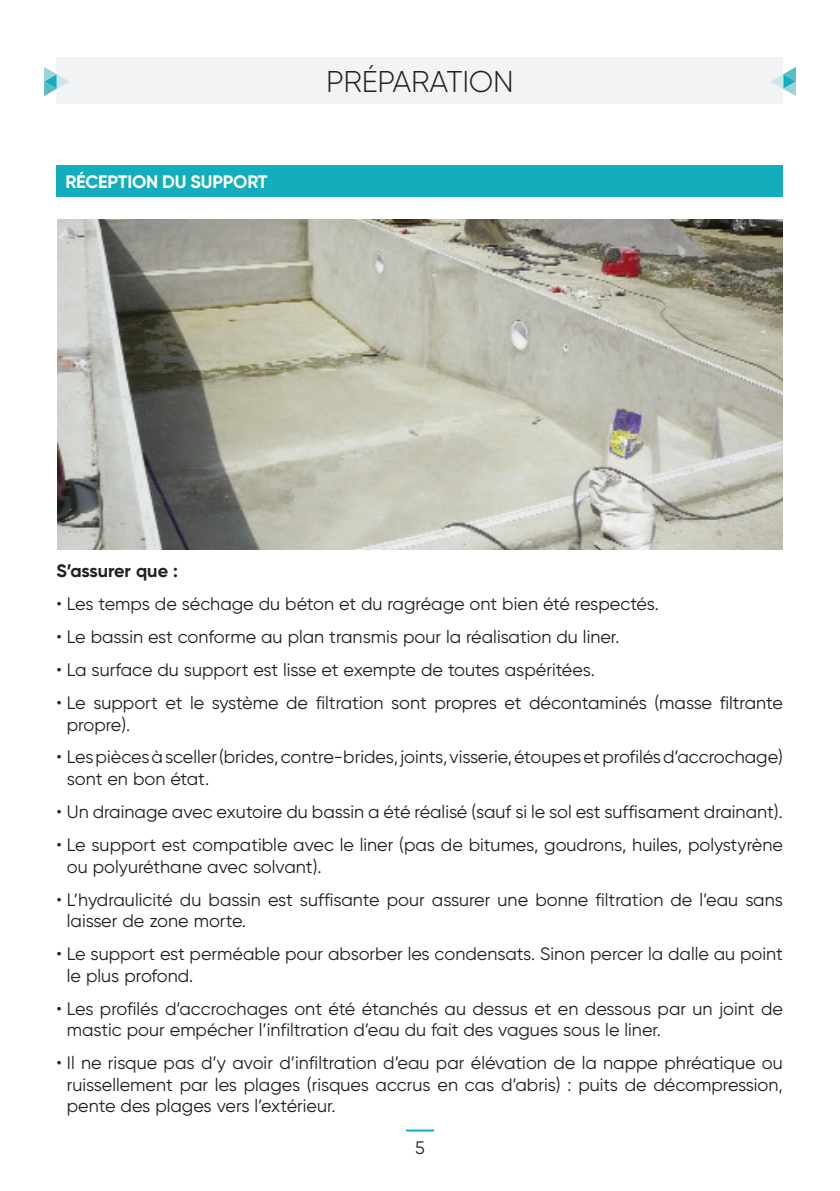
<style>
.page{position:relative;width:840px;height:1191px;background:#fff}
.page>*{position:absolute;margin:0;border:0;box-sizing:border-box;transform-origin:0 0}
.NOM_CHAPITRE{font:300 30px "Gilroy";letter-spacing:-.01em;color:#231f20}
.PAGE_U2{font:18px/21.6px "Gilroy";color:#231f20}
.t1{font:700 18px "Gilroy";letter-spacing:-.01em;color:#fff}
.t2{font:700 18px "Gilroy";color:#231f20}
</style>
<div class="page">
<div style="left:57px;top:57px;width:725px;height:46px;background:#f2f3f4"></div>
<svg style="left:44px;top:67px;width:25px;height:29px"></svg>
<svg style="left:771px;top:67px;width:24px;height:29px"></svg>
<hr style="left:405px;top:1129px;width:29px;height:2px;background:#13aebc">
<img style="left:57px;top:219px;width:725px;height:331px">
<div style="left:57px;top:165px;width:725px;height:32px;background:#13aebc"></div>
<p class="t1" style="left:65px;top:171px;width:204px">RÉCEPTION DU SUPPORT</p>
<p class="NOM_CHAPITRE" style="left:326px;top:63px;width:189px">PRÉPARATION</p>
<p class="t2" style="left:56px;top:559px;width:123px">S’assurer que :</p>
<p class="PAGE_U2" style="left:56px;top:593px;width:603px">• Les temps de séchage du béton et du ragréage ont bien été respectés.</p>
<p class="PAGE_U2" style="left:56px;top:626px;width:564px">• Le bassin est conforme au plan transmis pour la réalisation du liner.</p>
<p class="PAGE_U2" style="left:56px;top:658px;width:539px">• La surface du support est lisse et exempte de toutes aspéritées.</p>
<p class="PAGE_U2" style="left:67px;top:691px;width:717px;text-indent:-10px">• Le support et le système de filtration sont propres et décontaminés (masse filtrante propre).</p>
<p class="PAGE_U2" style="left:67px;top:746px;width:717px;text-indent:-10px">• Les pièces à sceller (brides, contre-brides, joints, visserie, étoupes et profilés d’accrochage) sont en bon état.</p>
<p class="PAGE_U2" style="left:56px;top:800px;width:727px">• Un drainage avec exutoire du bassin a été réalisé (sauf si le sol est suffisament drainant).</p>
<p class="PAGE_U2" style="left:67px;top:833px;width:717px;text-indent:-10px">• Le support est compatible avec le liner (pas de bitumes, goudrons, huiles, polystyrène ou polyuréthane avec solvant).</p>
<p class="PAGE_U2" style="left:67px;top:888px;width:717px;text-indent:-10px">• L’hydraulicité du bassin est suffisante pour assurer une bonne filtration de l’eau sans laisser de zone morte.</p>
<p class="PAGE_U2" style="left:67px;top:942px;width:717px;text-indent:-10px">• Le support est perméable pour absorber les condensats. Sinon percer la dalle au point le plus profond.</p>
<p class="PAGE_U2" style="left:67px;top:997px;width:717px;text-indent:-10px">• Les profilés d’accrochages ont été étanchés au dessus et en dessous par un joint de mastic pour empécher l’infiltration d’eau du fait des vagues sous le liner.</p>
<p class="PAGE_U2" style="left:67px;top:1052px;width:717px;text-align:justify;text-indent:-10px">• Il ne risque pas d’y avoir d’infiltration d’eau par élévation de la nappe phréatique ou ruissellement par les plages (risques accrus en cas d’abris) : puits de décompression, pente des plages vers l’extérieur.</p>
<p class="PAGE_U2" style="left:415px;top:1137px;width:11px">5</p>
</div>
